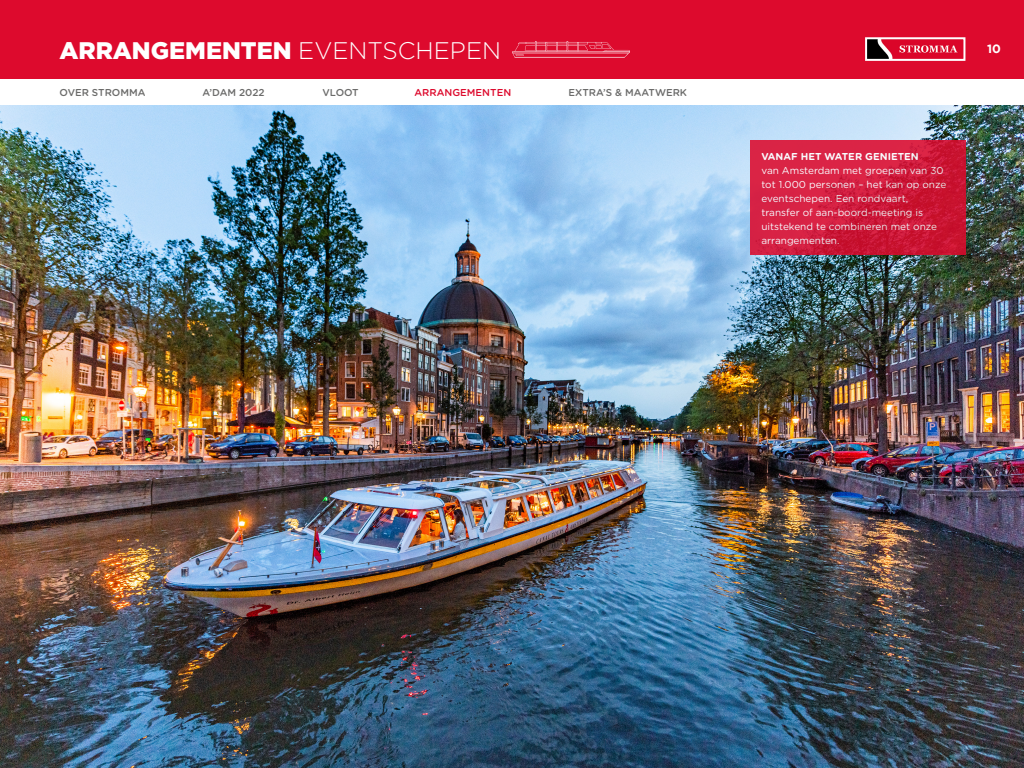
<style>
.page{position:relative;width:1024px;height:768px;background:#fff}
.page>*{position:absolute;margin:0;border:0;box-sizing:border-box;transform-origin:0 0}
.t1{font:900 24px "Gotham";color:#fff}
.t2{font:700 12px "Gotham";color:#fff}
.t3{font:10px/14px "Gotham Rounded";color:#fff}
.t4{font:500 10px "Gotham Rounded";color:#6b6b6a}
.t5{font:700 10px "Gotham Rounded";color:#fff}
.t6{font:500 10px "Gotham Rounded";color:#dd0a2d}
.s1{font-weight:300}
</style>
<div class="page">
<div style="left:0;top:0;width:1024px;height:79px;background:#dd0a2d"></div>
<img style="left:868px;top:40px;width:90px;height:18px">
<div style="left:865px;top:37px;width:100px;height:24px;border:2px solid #fff"></div>
<img style="left:0;top:105px;width:1024px;height:663px">
<svg style="left:750px;top:140px;width:215px;height:115px;background:#d11c3c"></svg>
<svg style="left:512px;top:41px;width:118px;height:17px"></svg>
<p class="t1" style="left:60px;top:36px;width:443px">ARRANGEMENTEN <span class="s1">EVENTSCHEPEN</span></p>
<p class="t2" style="left:987px;top:42px;width:15px">10</p>
<p class="t4" style="left:60px;top:85px;width:88px">OVER STROMMA</p>
<p class="t4" style="left:203px;top:85px;width:64px">A’DAM 2022</p>
<p class="t4" style="left:323px;top:85px;width:38px">VLOOT</p>
<p class="t6" style="left:415px;top:85px;width:98px">ARRANGEMENTEN</p>
<p class="t4" style="left:569px;top:85px;width:120px">EXTRA’S &amp; MAATWERK</p>
<p class="t5" style="left:761px;top:149px;width:159px">VANAF HET WATER GENIETEN</p>
<p class="t3" style="left:761px;top:163px;width:186px">van Amsterdam met groepen van 30 tot 1.000 personen – het kan op onze eventschepen. Een rondvaart, transfer of aan-boord-meeting is uitstekend te combineren met onze arrangementen.</p>
</div>
